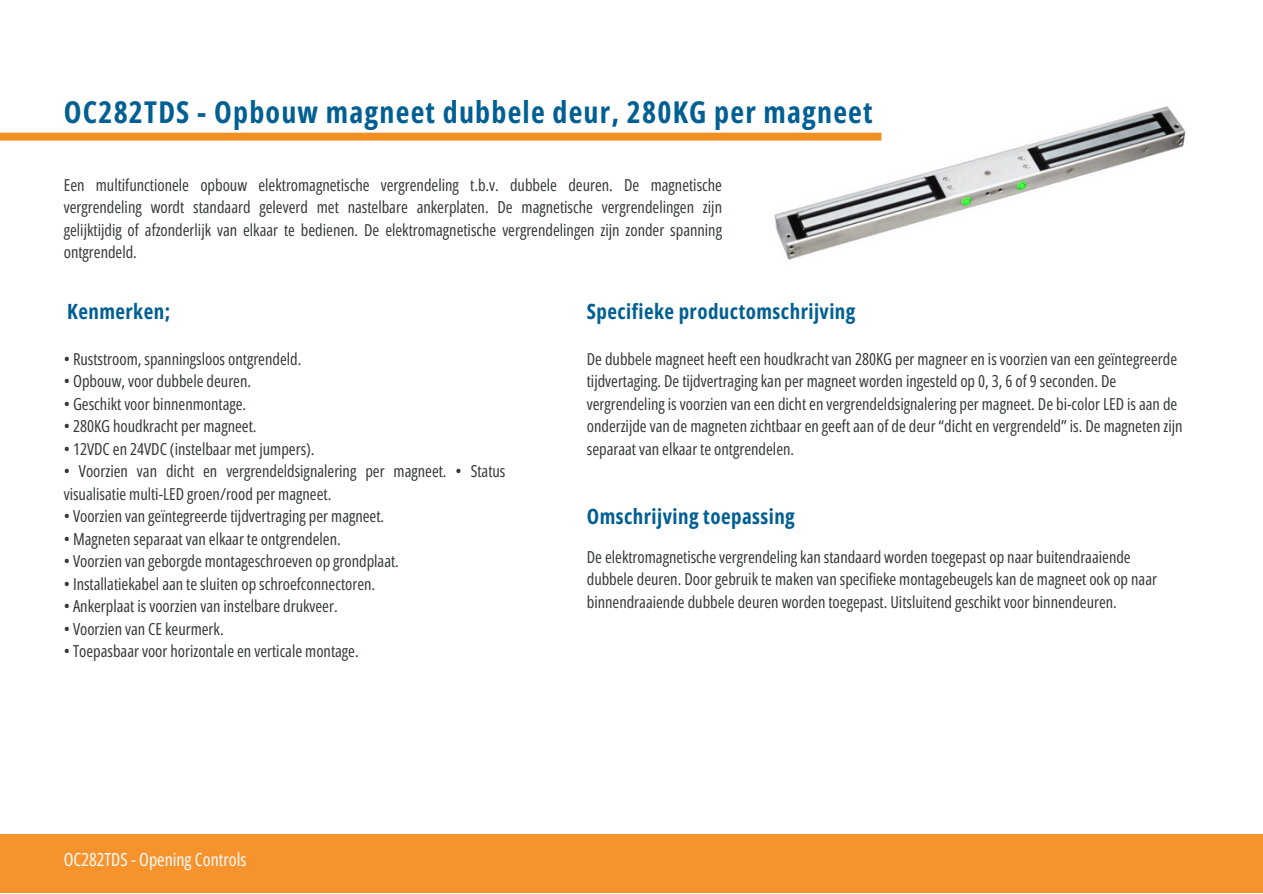
<style>
.page{position:relative;width:1263px;height:894px;background:#fff}
.page>*{position:absolute;margin:0;border:0;box-sizing:border-box;transform-origin:0 0}
.t1{font:700 30px "Open Sans Condensed";letter-spacing:.04em;color:#005f93}
.t2{font:700 21px "Open Sans Condensed";letter-spacing:.02em;color:#005f93}
.t3{font:18px "Open Sans Condensed";color:#fff}
.t4{font:16.5px/22.5px "Open Sans Condensed";color:#343839}
</style>
<div class="page">
<div style="left:0;top:833px;width:1263px;height:59px;background:#f7932d"></div>
<img style="left:760px;top:106px;width:426px;height:154px">
<div style="left:0;top:133px;width:881px;height:7px;background:#f28f22"></div>
<p class="t1" style="left:64px;top:91px;width:810px">OC282TDS - Opbouw magneet dubbele deur, 280KG per magneet</p>
<p class="t4" style="left:64px;top:173px;width:660px;text-align:justify">Een multifunctionele opbouw elektromagnetische vergrendeling t.b.v. dubbele deuren. De magnetische vergrendeling wordt standaard geleverd met nastelbare ankerplaten. De magnetische vergrendelingen zijn gelijktijdig of afzonderlijk van elkaar te bedienen. De elektromagnetische vergrendelingen zijn zonder spanning ontgrendeld.</p>
<p class="t2" style="left:67px;top:296px;width:104px">Kenmerken;</p>
<p class="t4" style="left:64px;top:347px;width:239px">• Ruststroom, spanningsloos ontgrendeld.</p>
<p class="t4" style="left:64px;top:369px;width:189px">• Opbouw, voor dubbele deuren.</p>
<h2 class="t4" style="left:64px;top:392px;width:184px">• Geschikt voor binnenmontage.</h2>
<h2 class="t4" style="left:64px;top:414px;width:194px">• 280KG houdkracht per magneet.</h2>
<p class="t4" style="left:64px;top:437px;width:252px">• 12VDC en 24VDC (instelbaar met jumpers).</p>
<p class="t4" style="left:64px;top:459px;width:443px">• Voorzien van dicht en vergrendeldsignalering per magneet. • Status visualisatie multi-LED groen/rood per magneet.</p>
<p class="t4" style="left:64px;top:504px;width:322px">• Voorzien van geïntegreerde tijdvertraging per magneet.</p>
<p class="t4" style="left:64px;top:527px;width:279px">• Magneten separaat van elkaar te ontgrendelen.</p>
<p class="t4" style="left:64px;top:549px;width:337px">• Voorzien van geborgde montageschroeven op grondplaat.</p>
<p class="t4" style="left:64px;top:572px;width:313px">• Installatiekabel aan te sluiten op schroefconnectoren.</p>
<p class="t4" style="left:64px;top:594px;width:275px">• Ankerplaat is voorzien van instelbare drukveer.</p>
<p class="t4" style="left:64px;top:617px;width:161px">• Voorzien van CE keurmerk.</p>
<p class="t4" style="left:64px;top:639px;width:296px">• Toepasbaar voor horizontale en verticale montage.</p>
<p class="t3" style="left:64px;top:846px;width:184px">OC282TDS - Opening Controls</p>
<h2 class="t2" style="left:587px;top:296px;width:270px">Specifieke productomschrijving</h2>
<p class="t4" style="left:587px;top:347px;width:597px">De dubbele magneet heeft een houdkracht van 280KG per magneer en is voorzien van een geïntegreerde tijdvertaging. De tijdvertraging kan per magneet worden ingesteld op 0, 3, 6 of 9 seconden. De vergrendeling is voorzien van een dicht en vergrendeldsignalering per magneet. De bi-color LED is aan de onderzijde van de magneten zichtbaar en geeft aan of de deur “dicht en vergrendeld” is. De magneten zijn separaat van elkaar te ontgrendelen.</p>
<p class="t2" style="left:587px;top:501px;width:210px">Omschrijving toepassing</p>
<p class="t4" style="left:587px;top:544px;width:572px">De elektromagnetische vergrendeling kan standaard worden toegepast op naar buitendraaiende dubbele deuren. Door gebruik te maken van specifieke montagebeugels kan de magneet ook op naar binnendraaiende dubbele deuren worden toegepast. Uitsluitend geschikt voor binnendeuren.</p>
</div>
